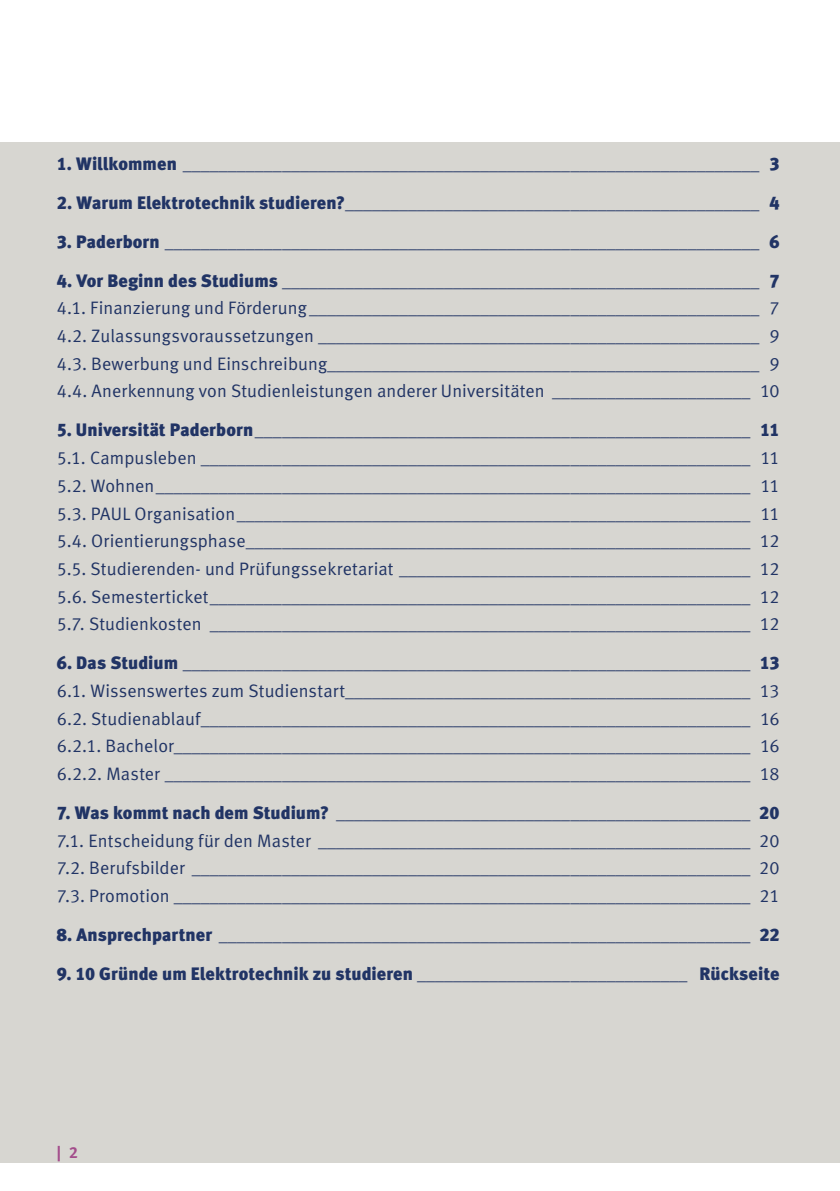
<style>
.page{position:relative;width:840px;height:1191px;background:#fff}
.page>*{position:absolute;margin:0;border:0;box-sizing:border-box;transform-origin:0 0}
.t1{font:18px/27.6px "Meta Normal LF";letter-spacing:.005em;color:#213465;text-align:justify}
.t2{font:18px "Meta Black LF";letter-spacing:.005em;color:#213465}
.t3{font:16px "Meta Bold LF Caps";color:#a34d8b}
</style>
<div class="page">
<div style="left:0;top:142px;width:839px;height:1020px;background:#d7d6d1"></div>
<p class="t2" style="left:57px;top:153px;width:723px">1. Willkommen ________________________________________________________________ 3</p>
<p class="t2" style="left:57px;top:192px;width:723px">2. Warum Elektrotechnik studieren?______________________________________________ 4</p>
<p class="t2" style="left:57px;top:231px;width:723px">3. Paderborn __________________________________________________________________ 6</p>
<p class="t2" style="left:57px;top:270px;width:723px">4. Vor Beginn des Studiums _____________________________________________________ 7</p>
<p class="t1" style="left:57px;top:294px;width:723px">4.1. Finanzierung und Förderung__________________________________________________ 7<br>4.2. Zulassungsvoraussetzungen _________________________________________________ 9<br>4.3. Bewerbung und Einschreibung________________________________________________ 9<br>4.4. Anerkennung von Studienleistungen anderer Universitäten ______________________ 10</p>
<p class="t2" style="left:57px;top:419px;width:724px">5. Universität Paderborn_______________________________________________________ 11</p>
<p class="t1" style="left:57px;top:444px;width:723px">5.1. Campusleben _____________________________________________________________ 11<br>5.2. Wohnen__________________________________________________________________ 11<br>5.3. PAUL Organisation_________________________________________________________ 11<br>5.4. Orientierungsphase________________________________________________________ 12<br>5.5. Studierenden- und Prüfungssekretariat _______________________________________ 12<br>5.6. Semesterticket____________________________________________________________ 12<br>5.7. Studienkosten ____________________________________________________________ 12</p>
<p class="t2" style="left:57px;top:652px;width:723px">6. Das Studium _______________________________________________________________ 13</p>
<p class="t1" style="left:57px;top:676px;width:723px">6.1. Wissenswertes zum Studienstart_____________________________________________ 13<br>6.2. Studienablauf_____________________________________________________________ 16<br>6.2.1. Bachelor________________________________________________________________ 16<br>6.2.2. Master _________________________________________________________________ 18</p>
<p class="t2" style="left:57px;top:802px;width:723px">7. Was kommt nach dem Studium? ______________________________________________ 20</p>
<p class="t1" style="left:57px;top:826px;width:723px">7.1. Entscheidung für den Master ________________________________________________ 20<br>7.2. Berufsbilder ______________________________________________________________ 20<br>7.3. Promotion ________________________________________________________________ 21</p>
<p class="t2" style="left:57px;top:924px;width:723px">8. Ansprechpartner ___________________________________________________________ 22</p>
<p class="t2" style="left:57px;top:963px;width:723px">9. 10 Gründe um Elektrotechnik zu studieren ______________________________ Rückseite</p>
<p class="t3" style="left:57px;top:1143px;width:23px">| 2</p>
</div>
